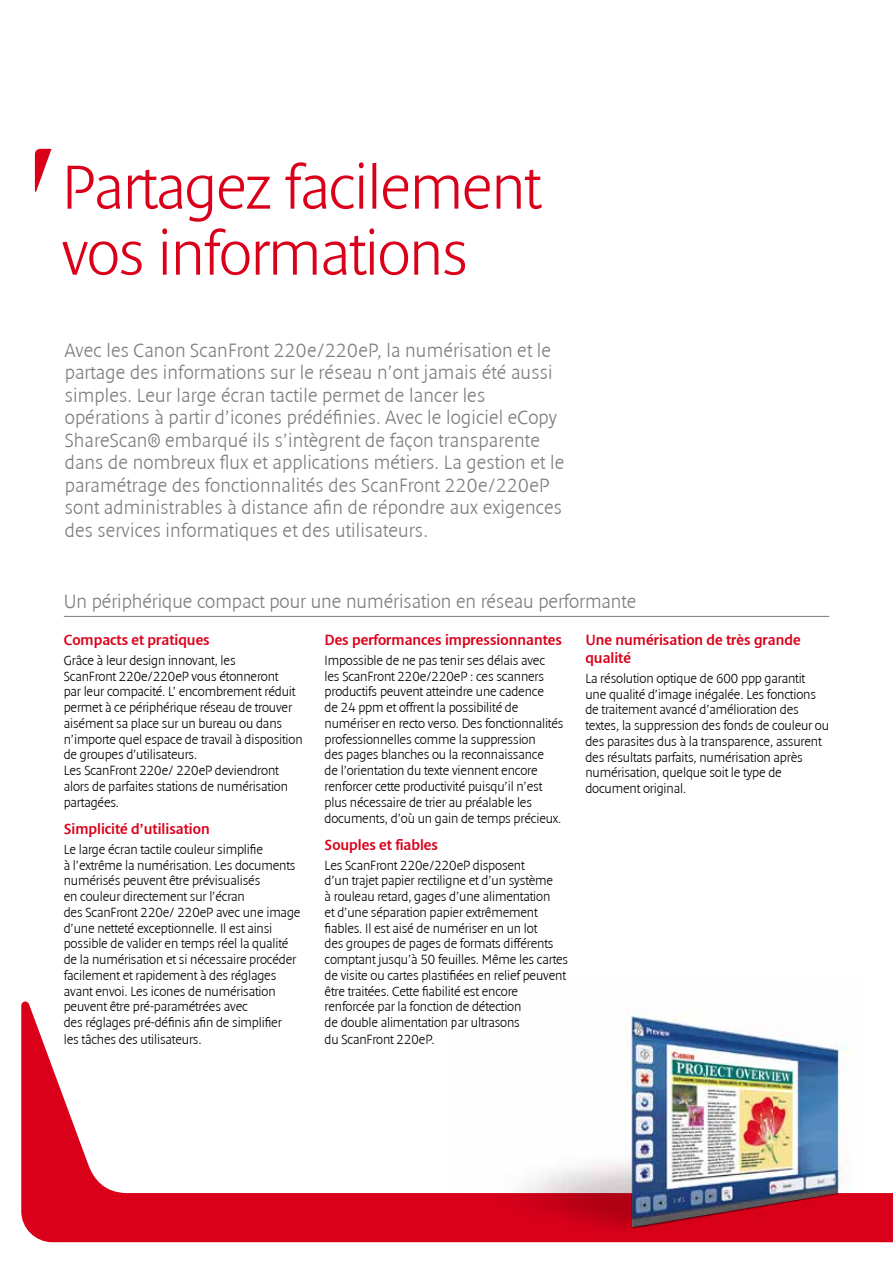
<style>
.page{position:relative;width:893px;height:1263px;background:#fff}
.page>*{position:absolute;margin:0;border:0;box-sizing:border-box;transform-origin:0 0}
.t1{font:300 63px/66px "Denda New";letter-spacing:-.02em;color:#da001a}
.t2{font:300 19.5px/22.5px "Denda New";letter-spacing:.01em;color:#7b7c7e}
.t3{font:15px/18px "Denda New";color:#da001a}
.t4{font:300 13.5px/15.8px "Denda New";letter-spacing:-.01em;color:#000}
</style>
<div class="page">
<svg style="left:21px;top:615px;width:872px;height:627px"></svg>
<svg style="left:35px;top:149px;width:17px;height:43px"></svg>
<hr style="left:64px;top:616px;width:765px;height:1px;background:#7b7c7e">
<img style="left:453px;top:975px;width:410px;height:266px">
<img style="left:632px;top:1017px;width:206px;height:210px">
<div style="left:51px;top:1227px;width:11px;height:12px;background:#da001a"></div>
<h1 class="t1" style="left:62px;top:155px;width:482px">Partagez facilement vos informations</h1>
<p class="t2" style="left:65px;top:339px;width:501px">Avec les Canon ScanFront 220e/220eP, la numérisation et le partage des informations sur le réseau n’ont jamais été aussi simples. Leur large écran tactile permet de lancer les opérations à partir d’icones prédéfinies. Avec le logiciel eCopy ShareScan® embarqué ils s’intègrent de façon transparente dans de nombreux flux et applications métiers. La gestion et le paramétrage des fonctionnalités des ScanFront 220e/220eP sont administrables à distance afin de répondre aux exigences des services informatiques et des utilisateurs.</p>
<h2 class="t2" style="left:64px;top:590px;width:574px">U n périphérique compact pour une numérisation en réseau performante</h2>
<p class="t3" style="left:64px;top:631px;width:148px">Compacts et pratiques</p>
<p class="t4" style="left:64px;top:652px;width:240px">Grâce à leur design innovant, les<br>ScanFront 220e/220eP vous étonneront<br>par leur compacité. L’ encombrement réduit permet à ce périphérique réseau de trouver aisément sa place sur un bureau ou dans n’importe quel espace de travail à disposition de groupes d’utilisateurs.<br>Les ScanFront 220e/ 220eP deviendront alors de parfaites stations de numérisation partagées.</p>
<p class="t3" style="left:64px;top:820px;width:147px">Simplicité d’utilisation</p>
<p class="t4" style="left:64px;top:841px;width:238px">Le large écran tactile couleur simplifie<br>à l’extrême la numérisation. Les documents numérisés peuvent être prévisualisés<br>en couleur directement sur l’écran<br>des ScanFront 220e/ 220eP avec une image d’une netteté exceptionnelle. Il est ainsi possible de valider en temps réel la qualité de la numérisation et si nécessaire procéder facilement et rapidement à des réglages avant envoi. Les icones de numérisation peuvent être pré-paramétrées avec<br>des réglages pré-définis afin de simplifier<br>les tâches des utilisateurs.</p>
<p class="t3" style="left:325px;top:631px;width:239px">Des performances impressionnantes</p>
<p class="t4" style="left:325px;top:652px;width:240px">Impossible de ne pas tenir ses délais avec<br>les ScanFront 220e/220eP : ces scanners productifs peuvent atteindre une cadence<br>de 24 ppm et offrent la possibilité de numériser en recto verso. Des fonctionnalités professionnelles comme la suppression<br>des pages blanches ou la reconnaissance<br>de l’orientation du texte viennent encore renforcer cette productivité puisqu’il n’est plus nécessaire de trier au préalable les documents, d’où un gain de temps précieux.</p>
<p class="t3" style="left:325px;top:836px;width:115px">Souples et fiables</p>
<p class="t4" style="left:325px;top:857px;width:245px">Les ScanFront 220e/220eP disposent<br>d’un trajet papier rectiligne et d’un système<br>à rouleau retard, gages d’une alimentation<br>et d’une séparation papier extrêmement fiables. Il est aisé de numériser en un lot<br>des groupes de pages de formats différents comptant jusqu’à 50 feuilles. Même les cartes de visite ou cartes plastifiées en relief peuvent être traitées. Cette fiabilité est encore renforcée par la fonction de détection<br>de double alimentation par ultrasons<br>du ScanFront 220eP.</p>
<p class="t3" style="left:585px;top:631px;width:217px">Une numérisation de très grande qualité</p>
<p class="t4" style="left:585px;top:670px;width:245px">La résolution optique de 600 ppp garantit une qualité d’image inégalée. Les fonctions de traitement avancé d’amélioration des textes, la suppression des fonds de couleur ou des parasites dus à la transparence, assurent des résultats parfaits, numérisation après numérisation, quelque soit le type de document original.</p>
</div>
